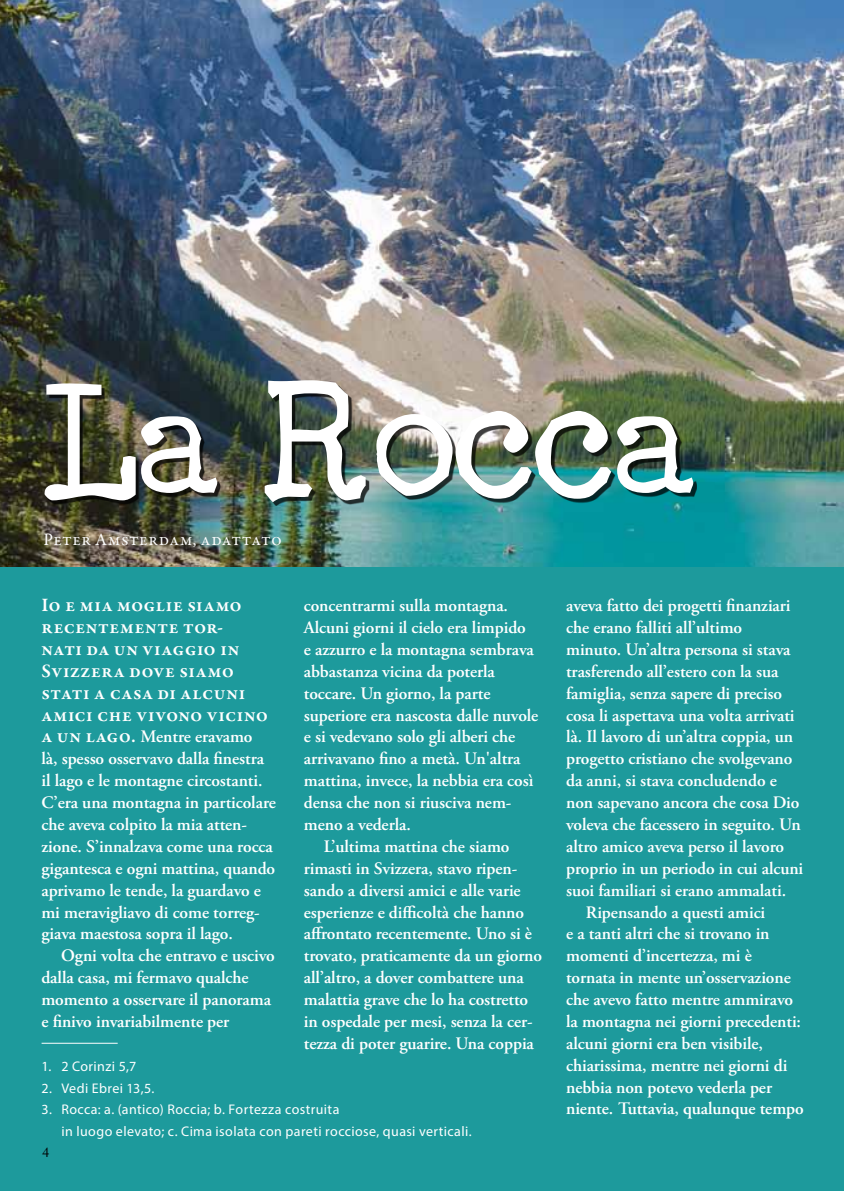
<style>
.page{position:relative;width:844px;height:1191px;background:#fff}
.page>*{position:absolute;margin:0;border:0;box-sizing:border-box;transform-origin:0 0}
.t1{font:126px "Acoustic Bass";color:#fff}
.t2{font:600 19.25px/21.9px "Garamond Premr Pro";letter-spacing:.025em;color:#fff}
.t3{font:600 17.5px/21.9px "Adobe Garamond Pro";letter-spacing:-.005em;color:#fff}
.t4{font:17.5px "Garamond Premr Pro";letter-spacing:.025em;color:#fff}
.t5{font:14px/21.9px "Myriad Pro";letter-spacing:.025em;color:#fff}
.t6{font:14px "Adobe Caslon Pro";color:#000}
.s1{font-family:"Garamond Premr Pro";font-size:19.25px}
</style>
<div class="page">
<img style="left:0;top:0;width:843px;height:567px">
<div style="left:0;top:567px;width:843px;height:624px;background:#1d9a9c"></div>
<div style="left:48px;top:383px;width:648px;height:123px;background:#000;opacity:.75"></div>
<hr style="left:42px;top:1042px;width:76px;height:1px;background:#fff">
<h1 class="t1" style="left:42px;top:369px;width:646px">La Rocca</h1>
<p class="t4" style="left:43px;top:529px;width:240px">Peter Amsterdam, adattato</p>
<p class="t2" style="left:41px;top:594px;width:228px">Io e mia moglie siamo recentemente tor&shy;nati da un viaggio in<br>Svizzera dove siamo stati a casa di alcuni amici che vivono vicino</p>
<p class="t3" style="left:41px;top:726px;width:236px"><span class="s1">a un lago.</span> Mentre eravamo<br>là, spesso osservavo dalla finestra il lago e le montagne circostanti.<br>C’era una montagna in particolare che aveva colpito la mia atten&shy;zione. S’innalzava come una rocca gigantesca e ogni mattina, quando aprivamo le tende, la guardavo e mi meravigliavo di come torreg&shy;giava maestosa sopra il lago.</p>
<p class="t3" style="left:41px;top:945px;width:235px;text-indent:20px">Ogni volta che entravo e uscivo dalla casa, mi fermavo qualche momento a osservare il panorama e finivo invariabilmente per</p>
<p class="t3" style="left:304px;top:595px;width:206px">concentrarmi sulla montagna.</p>
<p class="t3" style="left:304px;top:617px;width:223px">Alcuni giorni il cielo era limpido</p>
<p class="t3" style="left:304px;top:638px;width:232px">e azzurro e la montagna sembrava</p>
<p class="t3" style="left:304px;top:660px;width:193px">abbastanza vicina da poterla</p>
<p class="t3" style="left:304px;top:682px;width:188px">toccare. Un giorno, la parte</p>
<p class="t3" style="left:304px;top:704px;width:236px">superiore era nascosta dalle nuvole</p>
<p class="t3" style="left:304px;top:726px;width:213px">e si vedevano solo gli alberi che</p>
<p class="t3" style="left:304px;top:748px;width:218px">arrivavano fino a metà. Un'altra</p>
<p class="t3" style="left:304px;top:770px;width:231px">mattina, invece, la nebbia era così</p>
<p class="t3" style="left:304px;top:792px;width:209px">densa che non si riusciva nem-</p>
<p class="t3" style="left:304px;top:813px;width:108px">meno a vederla.</p>
<p class="t3" style="left:323px;top:835px;width:187px">L’ultima mattina che siamo</p>
<p class="t3" style="left:304px;top:857px;width:215px">rimasti in Svizzera, stavo ripen-</p>
<p class="t3" style="left:304px;top:879px;width:218px">sando a diversi amici e alle varie</p>
<p class="t3" style="left:304px;top:901px;width:222px">esperienze e difficoltà che hanno</p>
<p class="t3" style="left:304px;top:923px;width:230px">affrontato recentemente. Uno si è</p>
<p class="t3" style="left:304px;top:945px;width:240px">trovato, praticamente da un giorno</p>
<p class="t3" style="left:304px;top:967px;width:222px">all’altro, a dover combattere una</p>
<p class="t3" style="left:304px;top:988px;width:226px">malattia grave che lo ha costretto</p>
<p class="t3" style="left:304px;top:1010px;width:230px">in ospedale per mesi, senza la cer-</p>
<p class="t3" style="left:304px;top:1032px;width:232px">tezza di poter guarire. Una coppia</p>
<p class="t5" style="left:42px;top:1054px;width:96px">1. 2 Corinzi 5,7</p>
<p class="t5" style="left:42px;top:1076px;width:114px">2. Vedi Ebrei 13,5.</p>
<p class="t5" style="left:61px;top:1098px;width:411px;text-indent:-20px">3. Rocca: a. (antico) Roccia; b. Fortezza costruita<br>in luogo elevato; c. Cima isolata con pareti rocciose, quasi verticali.</p>
<p class="t6" style="left:42px;top:1144px;width:8px">4</p>
<p class="t3" style="left:566px;top:595px;width:226px">aveva fatto dei progetti finanziari</p>
<p class="t3" style="left:566px;top:617px;width:177px">che erano falliti all’ultimo</p>
<p class="t3" style="left:566px;top:638px;width:226px">minuto. Un’altra persona si stava</p>
<p class="t3" style="left:566px;top:660px;width:214px">trasferendo all’estero con la sua</p>
<p class="t3" style="left:566px;top:682px;width:217px">famiglia, senza sapere di preciso</p>
<p class="t3" style="left:566px;top:704px;width:230px">cosa li aspettava una volta arrivati</p>
<p class="t3" style="left:566px;top:726px;width:228px">là. Il lavoro di un’altra coppia, un</p>
<p class="t3" style="left:566px;top:748px;width:228px">progetto cristiano che svolgevano</p>
<p class="t3" style="left:566px;top:770px;width:212px">da anni, si stava concludendo e</p>
<p class="t3" style="left:566px;top:792px;width:235px">non sapevano ancora che cosa Dio</p>
<p class="t3" style="left:566px;top:813px;width:236px">voleva che facessero in seguito. Un</p>
<p class="t3" style="left:566px;top:835px;width:219px">altro amico aveva perso il lavoro</p>
<p class="t3" style="left:566px;top:857px;width:239px">proprio in un periodo in cui alcuni</p>
<p class="t3" style="left:566px;top:879px;width:221px">suoi familiari si erano ammalati.</p>
<p class="t3" style="left:585px;top:901px;width:181px">Ripensando a questi amici</p>
<p class="t3" style="left:566px;top:923px;width:205px">e a tanti altri che si trovano in</p>
<p class="t3" style="left:566px;top:945px;width:187px">momenti d’incertezza, mi è</p>
<p class="t3" style="left:566px;top:967px;width:226px">tornata in mente un’osservazione</p>
<p class="t3" style="left:566px;top:988px;width:228px">che avevo fatto mentre ammiravo</p>
<p class="t3" style="left:566px;top:1010px;width:236px">la montagna nei giorni precedenti:</p>
<p class="t3" style="left:566px;top:1032px;width:198px">alcuni giorni era ben visibile,</p>
<p class="t3" style="left:566px;top:1054px;width:223px">chiarissima, mentre nei giorni di</p>
<p class="t3" style="left:566px;top:1076px;width:207px">nebbia non potevo vederla per</p>
<p class="t3" style="left:566px;top:1098px;width:239px">niente. Tuttavia, qualunque tempo</p>
</div>
